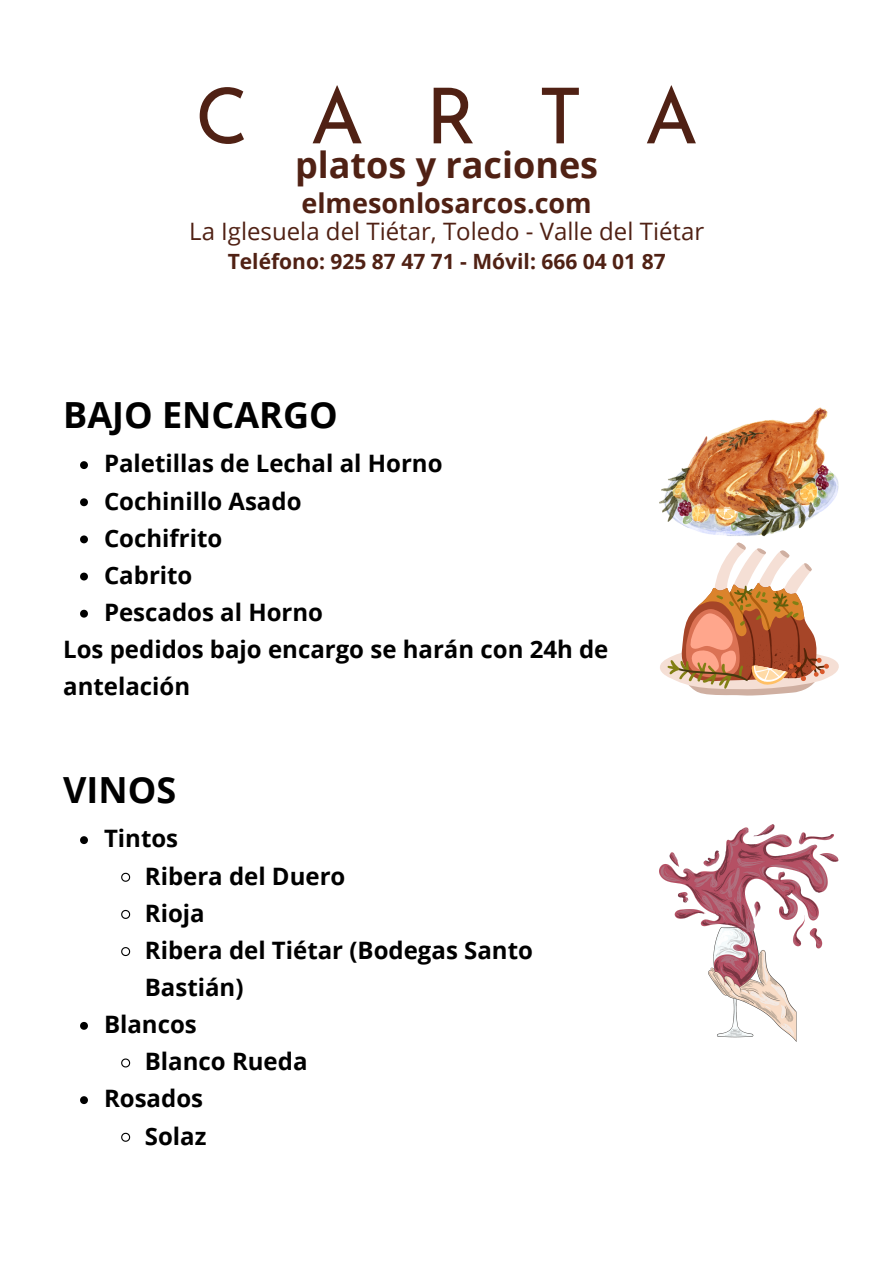
<style>
.page{position:relative;width:893px;height:1264px;background:#fff}
.page>*{position:absolute;margin:0;border:0;box-sizing:border-box;transform-origin:0 0}
.t1{font:76.95px "Josefin Sans";letter-spacing:.8em;color:#502114}
.t2{font:700 36px "Open Sans";color:#000}
.t3{font:700 36px "Open Sans";color:#502114}
.t4{font:700 27px "Open Sans";color:#502114}
.t5{font:700 24px/37.2px "Open Sans";color:#000}
.t6{font:24px "Open Sans";color:#502114}
.t7{font:700 21px "Open Sans";color:#502114}
</style>
<div class="page">
<img style="left:659px;top:407px;width:179px;height:130px">
<svg style="left:660px;top:542px;width:178px;height:153px"></svg>
<img style="left:659px;top:824px;width:179px;height:217px">
<svg style="left:80px;top:461px;width:8px;height:8px"></svg>
<svg style="left:80px;top:498px;width:8px;height:8px"></svg>
<svg style="left:80px;top:535px;width:8px;height:8px"></svg>
<svg style="left:80px;top:572px;width:8px;height:8px"></svg>
<svg style="left:80px;top:609px;width:8px;height:8px"></svg>
<svg style="left:80px;top:836px;width:8px;height:8px"></svg>
<svg style="left:121px;top:872px;width:10px;height:10px"></svg>
<svg style="left:121px;top:909px;width:10px;height:10px"></svg>
<svg style="left:121px;top:947px;width:10px;height:9px"></svg>
<svg style="left:80px;top:1021px;width:8px;height:8px"></svg>
<svg style="left:121px;top:1058px;width:10px;height:10px"></svg>
<svg style="left:80px;top:1096px;width:8px;height:8px"></svg>
<svg style="left:121px;top:1132px;width:10px;height:10px"></svg>
<p class="t1" style="left:195px;top:86px;width:504px">CARTA</p>
<h4 class="t3" style="left:295px;top:139px;width:305px">platos y raciones</h4>
<h4 class="t4" style="left:301px;top:184px;width:292px">elmesonlosarcos.com</h4>
<h4 class="t6" style="left:189px;top:214px;width:516px">La Iglesuela del Tiétar, Toledo - Valle del Tiétar</h4>
<h2 class="t7" style="left:228px;top:246px;width:439px">Teléfono: 925 87 47 71 - Móvil: 666 04 01 87</h2>
<h4 class="t2" style="left:63px;top:390px;width:276px">BAJO ENCARGO</h4>
<h4 class="t5" style="left:104px;top:444px;width:340px">Paletillas de Lechal al Horno</h4>
<h4 class="t5" style="left:104px;top:481px;width:199px">Cochinillo Asado</h4>
<h4 class="t5" style="left:104px;top:519px;width:120px">Cochifrito</h4>
<h3 class="t5" style="left:104px;top:556px;width:90px">Cabrito</h3>
<p class="t5" style="left:104px;top:593px;width:220px">Pescados al Horno</p>
<p class="t5" style="left:63px;top:630px;width:546px">Los pedidos bajo encargo se harán con 24h de antelación</p>
<h2 class="t2" style="left:63px;top:764px;width:114px">VINOS</h2>
<h4 class="t5" style="left:104px;top:819px;width:76px">Tintos</h4>
<h4 class="t5" style="left:145px;top:856px;width:202px">Ribera del Duero</h4>
<h4 class="t5" style="left:145px;top:893px;width:61px">Rioja</h4>
<h4 class="t5" style="left:145px;top:931px;width:389px">Ribera del Tiétar (Bodegas Santo<br>Bastián)</h4>
<h4 class="t5" style="left:104px;top:1005px;width:94px">Blancos</h4>
<h4 class="t5" style="left:145px;top:1042px;width:164px">Blanco Rueda</h4>
<h4 class="t5" style="left:104px;top:1079px;width:101px">Rosados</h4>
<h4 class="t5" style="left:145px;top:1116px;width:63px">Solaz</h4>
</div>
